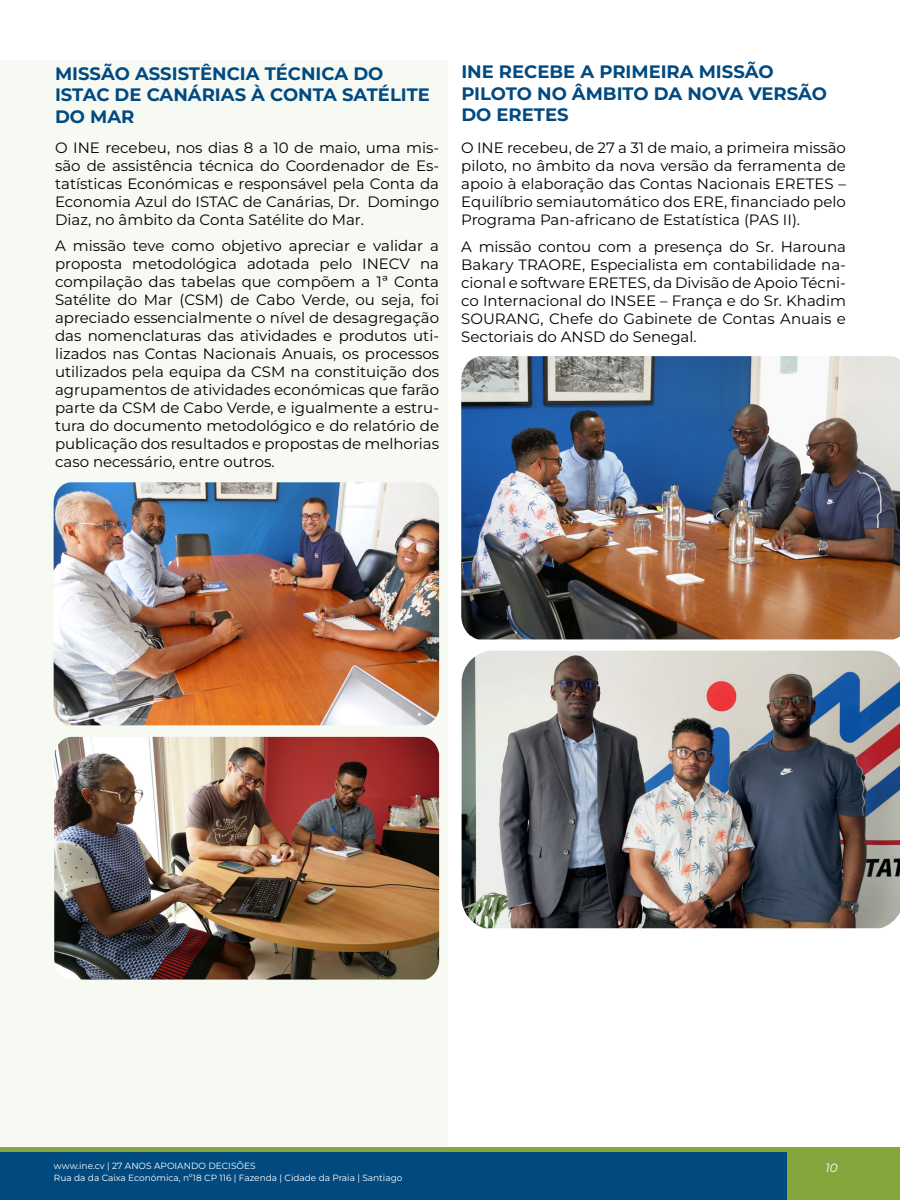
<style>
.page{position:relative;width:900px;height:1200px;background:#fff}
.page>*{position:absolute;margin:0;border:0;box-sizing:border-box;transform-origin:0 0}
.t1{font:700 18px/21.6px "Montserrat";color:#014a81}
.t2{font:15px/18px "Montserrat";color:#000;text-align:justify}
.t3{font:italic 12px "Montserrat";color:#fff}
.t4{font:9px "Montserrat";color:#fff}
</style>
<div class="page">
<div style="left:0;top:61px;width:448px;height:1085px;background:#f7f9f3"></div>
<div style="left:0;top:1147px;width:900px;height:53px;background:#85a63d"></div>
<div style="left:0;top:1153px;width:786px;height:47px;background:#004a80"></div>
<img style="left:54px;top:482px;width:385px;height:243px">
<img style="left:54px;top:737px;width:385px;height:243px">
<img style="left:461px;top:356px;width:439px;height:283px">
<img style="left:462px;top:651px;width:438px;height:277px">
<p class="t1" style="left:55px;top:61px;width:330px">MISSÃO ASSISTÊNCIA TÉCNICA DO</p>
<p class="t1" style="left:55px;top:83px;width:376px">ISTAC DE CANÁRIAS À CONTA SATÉLITE<br>DO MAR</p>
<p class="t2" style="left:55px;top:138px;width:386px">O INE recebeu, nos dias 8 a 10 de maio, uma mis&shy;são de assistência técnica do Coordenador de Es&shy;tatísticas Económicas e responsável pela Conta da Economia Azul do ISTAC de Canárias, Dr. Domingo Diaz, no âmbito da Conta Satélite do Mar.</p>
<p class="t2" style="left:55px;top:236px;width:386px">A missão teve como objetivo apreciar e validar a proposta metodológica adotada pelo INECV na compilação das tabelas que compõem a 1ª Conta Satélite do Mar (CSM) de Cabo Verde, ou seja, foi apreciado essencialmente o nível de desagregação das nomenclaturas das atividades e produtos uti&shy;lizados nas Contas Nacionais Anuais, os processos utilizados pela equipa da CSM na constituição dos agrupamentos de atividades económicas que farão parte da CSM de Cabo Verde, e igualmente a estru&shy;tura do documento metodológico e do relatório de publicação dos resultados e propostas de melhorias caso necessário, entre outros.</p>
<p class="t1" style="left:461px;top:60px;width:314px">INE RECEBE A PRIMEIRA MISSÃO</p>
<p class="t1" style="left:461px;top:82px;width:367px">PILOTO NO ÂMBITO DA NOVA VERSÃO<br>DO ERETES</p>
<p class="t2" style="left:461px;top:138px;width:386px">O INE recebeu, de 27 a 31 de maio, a primeira missão piloto, no âmbito da nova versão da ferramenta de apoio à elaboração das Contas Nacionais ERETES – Equilíbrio semiautomático dos ERE, financiado pelo Programa Pan-africano de Estatística (PAS II).</p>
<p class="t2" style="left:461px;top:237px;width:386px">A missão contou com a presença do Sr. Harouna Bakary TRAORE, Especialista em contabilidade na&shy;cional e software ERETES, da Divisão de Apoio Técni&shy;co Internacional do INSEE – França e do Sr. Khadim SOURANG, Chefe do Gabinete de Contas Anuais e Sectoriais do ANSD do Senegal.</p>
<p class="t4" style="left:54px;top:1159px;width:203px">www.ine.cv | 27 ANOS APOIANDO DECISÕES</p>
<p class="t4" style="left:54px;top:1172px;width:350px">Rua da da Caixa Económica, nº18 CP 116 | Fazenda | Cidade da Praia | Santiago</p>
<p class="t3" style="left:826px;top:1159px;width:14px">10</p>
</div>
